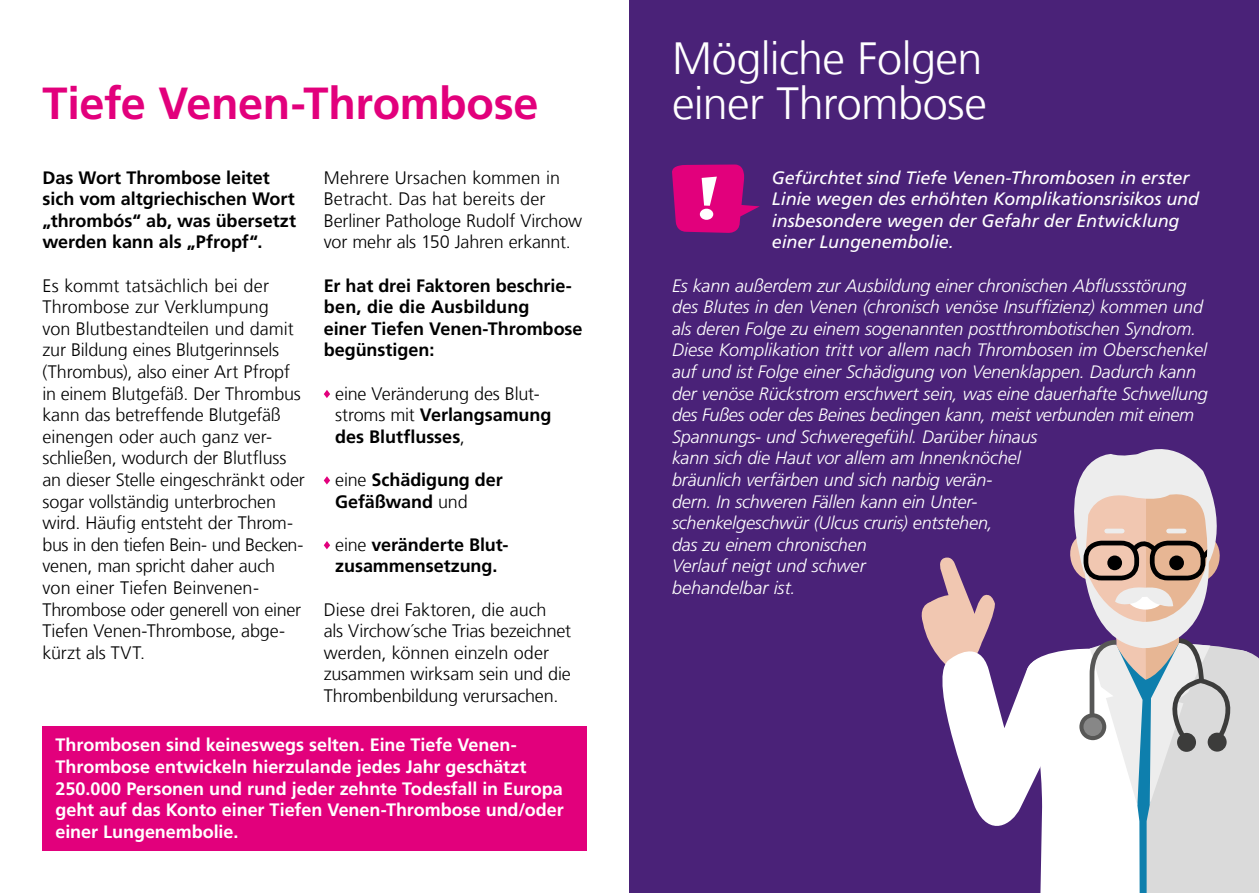
<style>
.page{position:relative;width:1259px;height:893px;background:#fff}
.page>*{position:absolute;margin:0;border:0;box-sizing:border-box;transform-origin:0 0}
.t1{font:300 45px/45px "Frutiger LT Com";letter-spacing:-.015em;color:#fff}
.t2{font:700 45px "Frutiger LT Com";letter-spacing:-.01em;color:#e2007c}
.t3{font:300 18px/21.6px "Frutiger LT Com";letter-spacing:-.01em;color:#000}
.t4{font:italic 300 18px/21.6px "Frutiger LT";letter-spacing:-.01em;color:#fff}
.t5{font:700 18px/21.6px "Frutiger LT Com";letter-spacing:-.005em;color:#000}
.t6{font:700 18px/21.6px "Frutiger LT Com";letter-spacing:-.005em;color:#fff}
.t7{font:italic 18px/21.6px "Frutiger LT";letter-spacing:-.005em;color:#fff}
.s1{font-weight:700}
.s2{font-weight:300}
</style>
<div class="page">
<div style="left:629px;top:0;width:630px;height:893px;background:#4a2278"></div>
<svg style="left:921px;top:449px;width:338px;height:444px"></svg>
<div style="left:43px;top:726px;width:544px;height:124px;background:#e2007c"></div>
<svg style="left:672px;top:164px;width:88px;height:69px"></svg>
<svg style="left:324px;top:390px;width:6px;height:8px"></svg>
<svg style="left:324px;top:476px;width:6px;height:8px"></svg>
<svg style="left:324px;top:541px;width:6px;height:8px"></svg>
<h1 class="t2" style="left:43px;top:77px;width:497px">Tiefe Venen-Thrombose</h1>
<p class="t5" style="left:43px;top:167px;width:255px">Das Wort Thrombose leitet sich vom altgriechischen Wort „thrombós“ ab, was übersetzt werden kann als „Pfropf“.</p>
<p class="t3" style="left:43px;top:275px;width:264px">Es kommt tatsächlich bei der<br>Thrombose zur Verklumpung<br>von Blutbestandteilen und damit zur Bildung eines Blutgerinnsels (Thrombus), also einer Art Pfropf in einem Blutgefäß. Der Thrombus kann das betreffende Blutgefäß einengen oder auch ganz ver&shy;schließen, wodurch der Blutfluss an dieser Stelle eingeschränkt oder sogar vollständig unterbrochen wird. Häufig entsteht der Throm&shy;bus in den tiefen Bein- und Becken&shy;venen, man spricht daher auch von einer Tiefen Beinvenen-<br>Thrombose oder generell von einer<br>Tiefen Venen-Thrombose, abge&shy;kürzt als TVT.</p>
<p class="t3" style="left:324px;top:167px;width:260px">Mehrere Ursachen kommen in<br>Betracht. Das hat bereits der<br>Berliner Pathologe Rudolf Virchow vor mehr als 150 Jahren erkannt.</p>
<p class="t5" style="left:324px;top:275px;width:260px">Er hat drei Faktoren beschrie&shy;ben, die die Ausbildung<br>einer Tiefen Venen-Thrombose begünstigen:</p>
<p class="t3" style="left:335px;top:383px;width:218px">eine Veränderung des Blut&shy;stroms mit <span class="s1">Verlangsamung des Blutflusses</span>,</p>
<p class="t5" style="left:335px;top:469px;width:169px"><span class="s2">eine</span> Schädigung der<br>Gefäßwand <span class="s2">und</span></p>
<p class="t5" style="left:335px;top:534px;width:170px"><span class="s2">eine</span> veränderte Blut------ zusammensetzung.</p>
<p class="t3" style="left:324px;top:599px;width:249px">Diese drei Faktoren, die auch<br>als Virchow´sche Trias bezeichnet werden, können einzeln oder zusammen wirksam sein und die<br>Thrombenbildung verursachen.</p>
<p class="t6" style="left:55px;top:734px;width:510px">Thrombosen sind keineswegs selten. Eine Tiefe Venen-Thrombose entwickeln hierzulande jedes Jahr geschätzt 250.000 Personen und rund jeder zehnte Todesfall in Europa geht auf das Konto einer Tiefen Venen-Thrombose und/oder einer Lungenembolie.</p>
<h1 class="t1" style="left:672px;top:36px;width:316px">Mögliche Folgen einer Thrombose</h1>
<p class="t7" style="left:772px;top:167px;width:429px">Gefürchtet sind Tiefe Venen-Thrombosen in erster Linie wegen des erhöhten Komplikationsrisikos und insbesondere wegen der Gefahr der Entwicklung einer Lungenembolie.</p>
<p class="t4" style="left:672px;top:275px;width:537px">Es kann außerdem zur Ausbildung einer chronischen Abflussstörung des Blutes in den Venen (chronisch venöse Insuffizienz) kommen und als deren Folge zu einem sogenannten postthrombotischen Syndrom.<br>Diese Komplikation tritt vor allem nach Thrombosen im Oberschenkel auf und ist Folge einer Schädigung von Venenklappen. Dadurch kann der venöse Rückstrom erschwert sein, was eine dauerhafte Schwellung des Fußes oder des Beines bedingen kann, meist verbunden mit einem Spannungs- und Schweregefühl. Darüber hinaus<br>kann sich die Haut vor allem am Innenknöchel<br>bräunlich verfärben und sich narbig verän-<br>dern. In schweren Fällen kann ein Unter-<br>schenkelgeschwür (Ulcus cruris) entstehen,<br>das zu einem chronischen<br>Verlauf neigt und schwer<br>behandelbar ist.</p>
</div>
